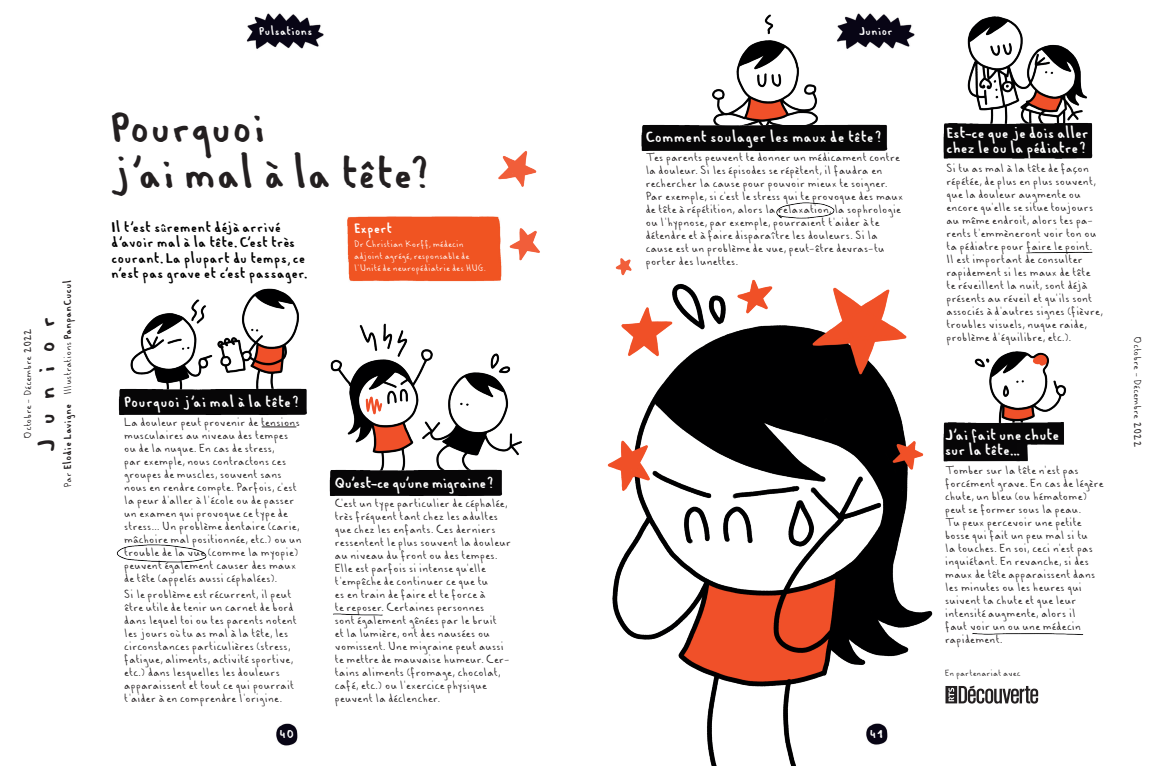
<style>
.page{position:relative;width:1163px;height:766px;background:#fff}
.page>*{position:absolute;margin:0;border:0;box-sizing:border-box;transform-origin:0 0}
.t1{font:700 37px/46px "Pouki";letter-spacing:-.01em;color:#231f20}
.t2{font:700 21px "Pouki";letter-spacing:.625em;color:#231f20}
.t3{font:700 13px/15px "Pouki";letter-spacing:-.015em;color:#fff}
.t4{font:700 13px "Pouki";letter-spacing:-.04em;color:#fff}
.t5{font:700 12.3px/15.3px "Pouki";color:#000001}
.t6{font:700 12px "Pouki";letter-spacing:.005em;color:#fff}
.t7{font:10.5px/13px "Pouki";letter-spacing:.01em;color:#231f20}
.t8{font:700 10px "Pouki";letter-spacing:.01em;color:#fff}
.t9{font:9px "Pouki";letter-spacing:.01em;color:#231f20}
.t10{font:700 9px "Pouki";letter-spacing:.02em;color:#231f20}
.t11{font:8.4px/12px "Pouki";letter-spacing:.02em;color:#fff}
.t12{font:8px "Pouki";letter-spacing:.025em;color:#231f20}
.s1{font-weight:400}
</style>
<div class="page">
<img style="left:116px;top:14px;width:977px;height:751px">
<img style="left:640px;top:124px;width:249px;height:28px">
<img style="left:117px;top:388px;width:191px;height:27px">
<img style="left:328px;top:469px;width:176px;height:27px">
<img style="left:942px;top:421px;width:135px;height:41px">
<img style="left:942px;top:122px;width:151px;height:37px">
<img style="left:829px;top:13px;width:95px;height:42px">
<img style="left:239px;top:13px;width:95px;height:42px">
<img style="left:343px;top:214px;width:160px;height:68px">
<svg style="left:945px;top:685px;width:92px;height:18px"></svg>
<hr style="left:262px;top:426px;width:34px;height:1px;background:#231f20">
<img style="left:864px;top:721px;width:25px;height:25px">
<img style="left:274px;top:721px;width:26px;height:26px">
<p class="t10" style="left:62px;top:486px;width:209px;rotate:-90deg"><span class="s1">Par</span> Elodie Lavigne <span class="s1">Illustrations</span> PanpanCucul</p>
<p class="t9" style="left:23px;top:437px;width:111px;rotate:-90deg">Octobre - Décembre 2022</p>
<h2 class="t2" style="left:34px;top:450px;width:137px;rotate:-90deg">Junior</h2>
<p class="t8" style="left:259px;top:25px;width:55px">Pulsations</p>
<h1 class="t1" style="left:112px;top:109px;width:321px">Pourquoi<br>j'ai mal à la tête?</h1>
<p class="t5" style="left:112px;top:221px;width:196px">Il t'est sûrement déjà arrivé d'avoir mal à la tête. C'est très courant. La plupart du temps, ce n'est pas grave et c'est passager.</p>
<p class="t6" style="left:354px;top:221px;width:40px">Expert</p>
<p class="t11" style="left:354px;top:238px;width:133px">Dr Christian Korff, médecin adjoint agrégé, responsable de l’Unité de neuropédiatrie des HUG.</p>
<p class="t3" style="left:125px;top:396px;width:176px">Pourquoi j'ai mal à la tête?</p>
<p class="t7" style="left:125px;top:417px;width:179px">La douleur peut provenir de tensions musculaires au niveau des tempes ou de la nuque. En cas de stress,<br>par exemple, nous contractons ces groupes de muscles, souvent sans nous en rendre compte. Parfois, c’est la peur d’aller à l’école ou de passer un examen qui provoque ce type de stress... Un problème dentaire (carie, mâchoire mal positionnée, etc.) ou un trouble de la vue (comme la myopie) peuvent également causer des maux de tête (appelés aussi céphalées).</p>
<p class="t7" style="left:125px;top:588px;width:174px">Si le problème est récurrent, il peut être utile de tenir un carnet de bord dans lequel toi ou tes parents notent les jours où tu as mal à la tête, les circonstances particulières (stress, fatigue, aliments, activité sportive, etc.) dans lesquelles les douleurs apparaissent et tout ce qui pourrait t’aider à en comprendre l’origine.</p>
<p class="t4" style="left:335px;top:475px;width:160px">Qu'est-ce qu'une migraine?</p>
<p class="t7" style="left:335px;top:498px;width:178px">C’est un type particulier de céphalée, très fréquent tant chez les adultes que chez les enfants. Ces derniers ressentent le plus souvent la douleur au niveau du front ou des tempes.<br>Elle est parfois si intense qu’elle t’empêche de continuer ce que tu<br>es en train de faire et te force à<br>te reposer. Certaines personnes<br>sont également gênées par le bruit<br>et la lumière, ont des nausées ou vomissent. Une migraine peut aussi te mettre de mauvaise humeur. Cer&shy;tains aliments (fromage, chocolat, café, etc.) ou l’exercice physique peuvent la déclencher.</p>
<p class="t8" style="left:859px;top:25px;width:36px">Junior</p>
<p class="t3" style="left:646px;top:131px;width:237px">Comment soulager les maux de tête?</p>
<p class="t7" style="left:646px;top:152px;width:259px">Tes parents peuvent te donner un médicament contre la douleur. Si les épisodes se répètent, il faudra en rechercher la cause pour pouvoir mieux te soigner.<br>Par exemple, si c’est le stress qui te provoque des maux de tête à répétition, alors la relaxation, la sophrologie ou l’hypnose, par exemple, pourraient t’aider à te détendre et à faire disparaître les douleurs. Si la cause est un problème de vue, peut-être devras-tu porter des lunettes.</p>
<p class="t8" style="left:278px;top:728px;width:17px">40</p>
<p class="t8" style="left:868px;top:728px;width:17px">41</p>
<p class="t3" style="left:947px;top:127px;width:144px">Est-ce que je dois aller chez le ou la pédiatre?</p>
<p class="t7" style="left:947px;top:163px;width:158px">Si tu as mal à la tête de facon répétée, de plus en plus souvent, que la douleur augmente ou encore qu’elle se situe toujours au même endroit, alors tes pa&shy;rents t’emmèneront voir ton ou ta pédiatre pour faire le point.<br>Il est important de consulter rapidement si les maux de tête<br>te réveillent la nuit, sont déjà présents au réveil et qu’ils sont associés à d’autres signes (fièvre, troubles visuels, nuque raide, problème d’équilibre, etc.).</p>
<p class="t3" style="left:945px;top:429px;width:116px">J'ai fait une chute sur la tête...</p>
<p class="t7" style="left:945px;top:464px;width:160px">Tomber sur la tête n’est pas forcément grave. En cas de légère chute, un bleu (ou hématome) peut se former sous la peau.<br>Tu peux percevoir une petite bosse qui fait un peu mal si tu<br>la touches. En soi, ceci n’est pas inquiétant. En revanche, si des maux de tête apparaissent dans les minutes ou les heures qui suivent ta chute et que leur intensité augmente, alors il<br>faut voir un ou une médecin rapidement.</p>
<p class="t12" style="left:945px;top:668px;width:77px">En partenariat avec</p>
<p class="t9" style="left:1142px;top:337px;width:111px;rotate:90deg">Octobre - Décembre 2022</p>
</div>
